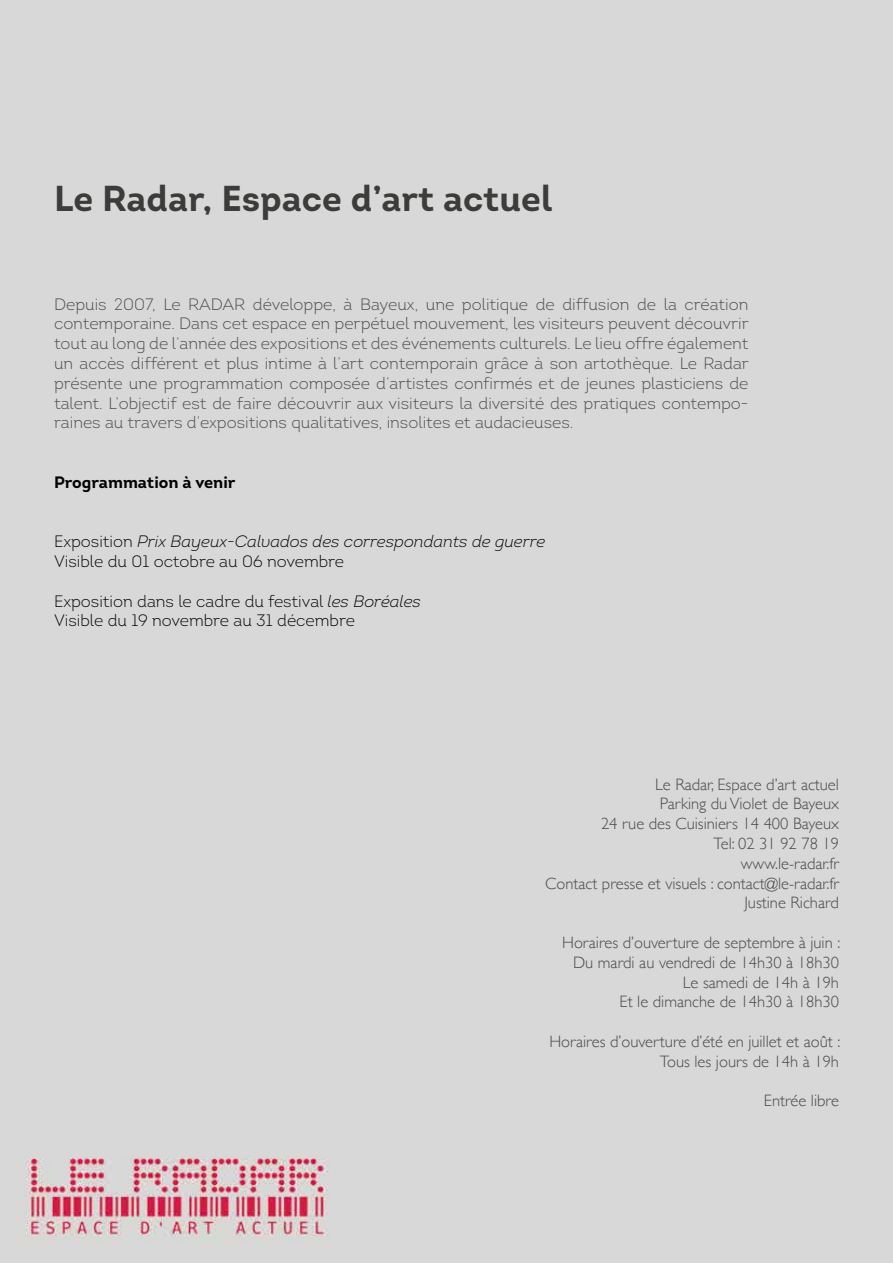
<style>
.page{position:relative;width:893px;height:1263px;background:#d8d8d8}
.page>*{position:absolute;margin:0;border:0;box-sizing:border-box;transform-origin:0 0}
.t1{font:700 36px "Intro";color:#3c3c3b}
.t2{font:300 16.5px/19.8px "Intro";color:#4a4a49;text-align:justify}
.t3{font:300 16.5px/19.8px "Gill Sans";color:#4a4a49;text-align:right}
.t4{font:italic 300 16.5px/19.8px "Intro";color:#000}
.t5{font:300 16.5px/19.8px "Intro";color:#000}
.t6{font:700 16.5px "Intro";color:#000}
.s1{font-style:normal}
.s2{font-style:italic}
</style>
<div class="page">
<h1 class="t1" style="left:54px;top:175px;width:500px">Le Radar, Espace d’art actuel</h1>
<p class="t2" style="left:54px;top:294px;width:696px">Depuis 2007, Le RADAR développe, à Bayeux, une politique de diffusion de la création contemporaine. Dans cet espace en perpétuel mouvement, les visiteurs peuvent découvrir tout au long de l’année des expositions et des événements culturels. Le lieu offre également un accès différent et plus intime à l’art contemporain grâce à son artothèque. Le Radar présente une programmation composée d’artistes confirmés et de jeunes plasticiens de talent. L’objectif est de faire découvrir aux visiteurs la diversité des pratiques contempo&shy;raines au travers d’expositions qualitatives, insolites et audacieuses.</p>
<p class="t6" style="left:54px;top:471px;width:183px">Programmation à venir</p>
<p class="t4" style="left:54px;top:531px;width:493px"><span class="s1">Exposition</span> Prix Bayeux-Calvados des correspondants de guerre<br><span class="s1">Visible du 01 octobre au 06 novembre</span></p>
<p class="t5" style="left:54px;top:591px;width:368px">Exposition dans le cadre du festival <span class="s2">les Boréales<br></span>Visible du 19 novembre au 31 décembre</p>
<p class="t3" style="left:545px;top:773px;width:295px">Le Radar, Espace d’art actuel<br>Parking du Violet de Bayeux<br>24 rue des Cuisiniers 14 400 Bayeux<br>Tel: 02 31 92 78 19<br>www.le-radar.fr<br>Contact presse et visuels : contact@le-radar.fr<br>Justine Richard</p>
<p class="t3" style="left:562px;top:932px;width:280px">Horaires d’ouverture de septembre à juin :<br>Du mardi au vendredi de 14h30 à 18h30<br>Le samedi de 14h à 19h<br>Et le dimanche de 14h30 à 18h30</p>
<p class="t3" style="left:549px;top:1031px;width:292px">Horaires d’ouverture d’été en juillet et août :<br>Tous les jours de 14h à 19h</p>
<p class="t3" style="left:764px;top:1090px;width:77px">Entrée libre</p>
</div>
